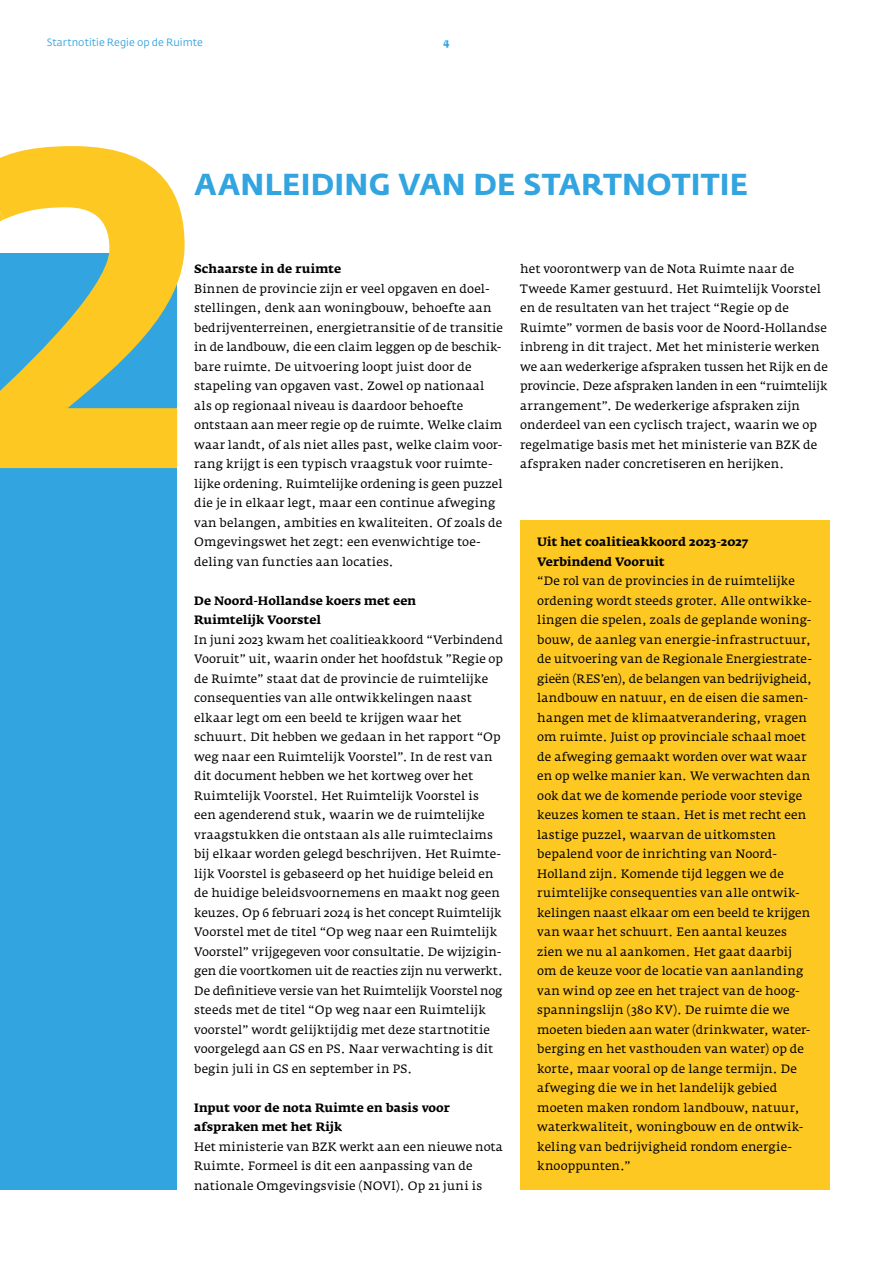
<style>
.page{position:relative;width:893px;height:1263px;background:#fff}
.page>*{position:absolute;margin:0;border:0;box-sizing:border-box;transform-origin:0 0}
.t1{font:700 30px "Fedra Sans Std";letter-spacing:.005em;color:#32a4df}
.t2{font:12px/19.5px "Fedra Serif A Std";letter-spacing:.01em;color:#000}
.t3{font:700 12px/19.5px "Fedra Serif A Std";color:#000}
.t4{font:10.5px "Fedra Sans Std";color:#32a4df}
.t5{font:700 10.5px "Fedra Serif A Std";color:#32a4df}
</style>
<div class="page">
<div style="left:0;top:254px;width:177px;height:936px;background:#32a4df"></div>
<svg style="left:0;top:146px;width:185px;height:322px;fill:#fec823"></svg>
<svg style="left:0;top:146px;width:13px;height:95px"></svg>
<div style="left:520px;top:520px;width:309px;height:670px;background:#fec823"></div>
<p class="t4" style="left:47px;top:36px;width:157px">Startnotitie Regie op de Ruimte</p>
<p class="t5" style="left:443px;top:36px;width:8px">4</p>
<h1 class="t1" style="left:152px;top:165px;width:598px">2. AANLEIDING VAN DE STARTNOTITIE</h1>
<p class="t3" style="left:194px;top:259px;width:148px">Schaarste in de ruimte</p>
<p class="t2" style="left:194px;top:279px;width:310px">Binnen de provincie zijn er veel opgaven en doel&shy;stellingen, denk aan woningbouw, behoefte aan bedrijventerreinen, energietransitie of de transitie in de landbouw, die een claim leggen op de beschik&shy;bare ruimte. De uitvoering loopt juist door de stapeling van opgaven vast. Zowel op nationaal als op regionaal niveau is daardoor behoefte ontstaan aan meer regie op de ruimte. Welke claim waar landt, of als niet alles past, welke claim voor&shy;rang krijgt is een typisch vraagstuk voor ruimte&shy;lijke ordening. Ruimtelijke ordening is geen puzzel die je in elkaar legt, maar een continue afweging van belangen, ambities en kwaliteiten. Of zoals de Omgevingswet het zegt: een evenwichtige toe&shy;deling van functies aan locaties.</p>
<p class="t3" style="left:194px;top:591px;width:224px">De Noord-Hollandse koers met een<br>Ruimtelijk Voorstel</p>
<p class="t2" style="left:194px;top:630px;width:310px">In juni 2023 kwam het coalitieakkoord “Verbindend Vooruit” uit, waarin onder het hoofdstuk ”Regie op de Ruimte” staat dat de provincie de ruimtelijke consequenties van alle ontwikkelingen naast elkaar legt om een beeld te krijgen waar het schuurt. Dit hebben we gedaan in het rapport “Op weg naar een Ruimtelijk Voorstel”. In de rest van dit document hebben we het kortweg over het Ruimtelijk Voorstel. Het Ruimtelijk Voorstel is een agenderend stuk, waarin we de ruimtelijke vraagstukken die ontstaan als alle ruimteclaims bij elkaar worden gelegd beschrijven. Het Ruimte&shy;lijk Voorstel is gebaseerd op het huidige beleid en de huidige beleidsvoornemens en maakt nog geen keuzes. Op 6 februari 2024 is het concept Ruimtelijk Voorstel met de titel “Op weg naar een Ruimtelijk Voorstel” vrijgegeven voor consultatie. De wijzigin&shy;gen die voortkomen uit de reacties zijn nu verwerkt.<br>De definitieve versie van het Ruimtelijk Voorstel nog steeds met de titel “Op weg naar een Ruimtelijk voorstel” wordt gelijktijdig met deze startnotitie voorgelegd aan GS en PS. Naar verwachting is dit begin juli in GS en september in PS.</p>
<p class="t3" style="left:194px;top:1098px;width:257px">Input voor de nota Ruimte en basis voor afspraken met het Rijk</p>
<p class="t2" style="left:194px;top:1137px;width:310px">Het ministerie van BZK werkt aan een nieuwe nota<br>Ruimte. Formeel is dit een aanpassing van de nationale Omgevingsvisie (NOVI). Op 21 juni is</p>
<p class="t2" style="left:520px;top:259px;width:309px">het voorontwerp van de Nota Ruimte naar de Tweede Kamer gestuurd. Het Ruimtelijk Voorstel en de resultaten van het traject “Regie op de Ruimte” vormen de basis voor de Noord-Hollandse inbreng in dit traject. Met het ministerie werken we aan wederkerige afspraken tussen het Rijk en de provincie. Deze afspraken landen in een “ruimtelijk arrangement”. De wederkerige afspraken zijn onderdeel van een cyclisch traject, waarin we op regelmatige basis met het ministerie van BZK de afspraken nader concretiseren en herijken.</p>
<p class="t3" style="left:537px;top:532px;width:213px">Uit het coalitieakkoord 2023-2027<br>Verbindend Vooruit</p>
<p class="t2" style="left:537px;top:571px;width:276px">“De rol van de provincies in de ruimtelijke ordening wordt steeds groter. Alle ontwikke&shy;lingen die spelen, zoals de geplande woning&shy;bouw, de aanleg van energie-infrastructuur, de uitvoering van de Regionale Energiestrate&shy;gieën (RES’en), de belangen van bedrijvigheid, landbouw en natuur, en de eisen die samen&shy;hangen met de klimaatverandering, vragen om ruimte. Juist op provinciale schaal moet de afweging gemaakt worden over wat waar en op welke manier kan. We verwachten dan ook dat we de komende periode voor stevige keuzes komen te staan. Het is met recht een lastige puzzel, waarvan de uitkomsten bepalend voor de inrichting van Noord-Holland zijn. Komende tijd leggen we de ruimtelijke consequenties van alle ontwik&shy;kelingen naast elkaar om een beeld te krijgen van waar het schuurt. Een aantal keuzes zien we nu al aankomen. Het gaat daarbij om de keuze voor de locatie van aanlanding van wind op zee en het traject van de hoog&shy;spanningslijn (380 KV). De ruimte die we moeten bieden aan water (drinkwater, water&shy;berging en het vasthouden van water) op de korte, maar vooral op de lange termijn. De afweging die we in het landelijk gebied moeten maken rondom landbouw, natuur, waterkwaliteit, woningbouw en de ontwik&shy;keling van bedrijvigheid rondom energie&shy;knooppunten.”</p>
</div>
